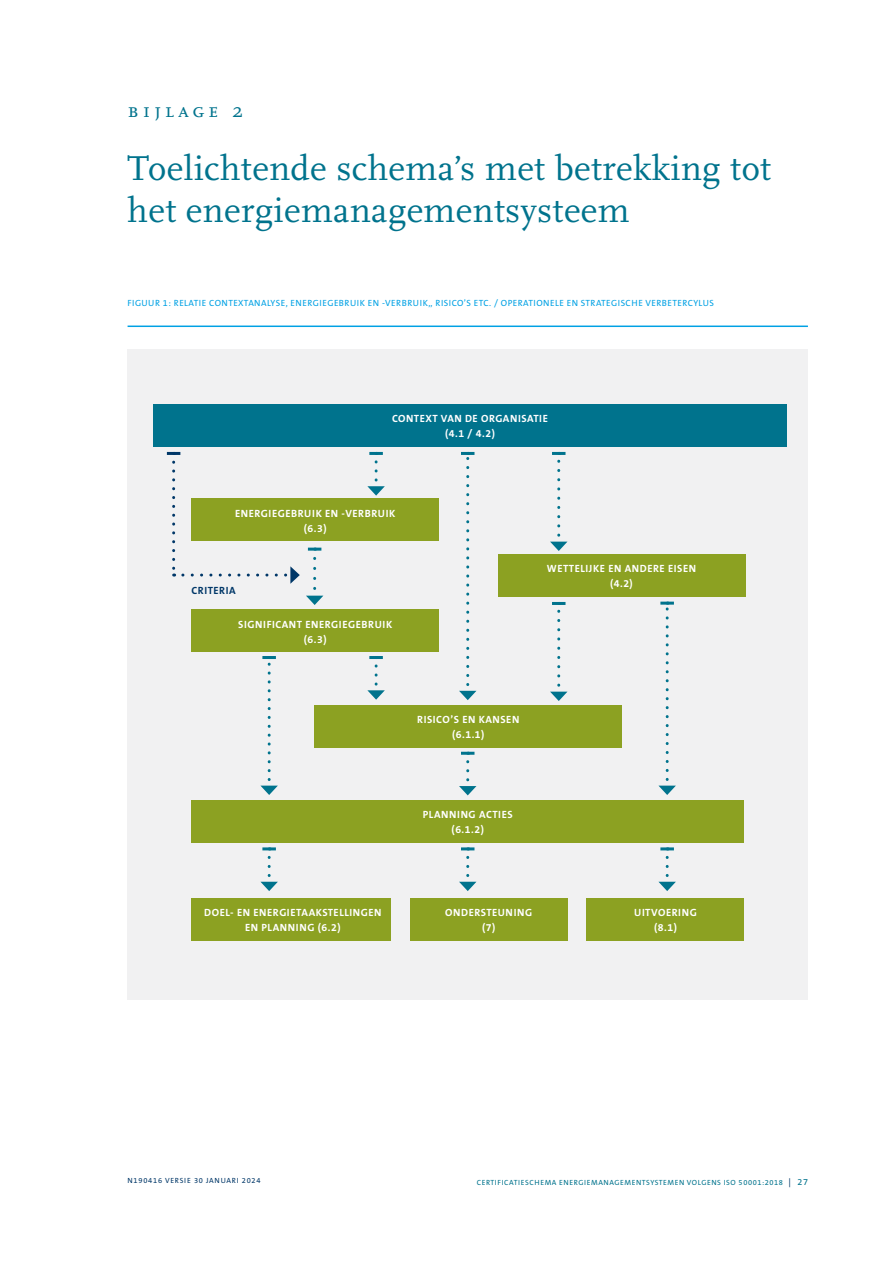
<style>
.page{position:relative;width:893px;height:1263px;background:#fff}
.page>*{position:absolute;margin:0;border:0;box-sizing:border-box;transform-origin:0 0}
.t1{font:36px/42px "Scala OT";letter-spacing:.01em;color:#00738d}
.t2{font:21px "Scala OT";letter-spacing:.19em;color:#00738d}
.t3{font:700 10.5px/15px "The Sans B7";letter-spacing:.05em;color:#fff;text-align:center}
.t4{font:700 10.5px "The Sans B7";letter-spacing:.05em;color:#003768}
.t5{font:9px "The Sans B5 Plain";letter-spacing:.05em;color:#00a1e4}
.t6{font:7.5px "The Sans B5 Plain";letter-spacing:.075em;color:#00738d}
.t7{font:7.5px "The Sans B5 Plain";letter-spacing:.1em;color:#003768}
.s1{font-size:9px;color:#003768}
.s2{font-size:9px}
</style>
<div class="page">
<div style="left:128px;top:349px;width:680px;height:650px;background:#f1f1f2"></div>
<hr style="left:128px;top:325px;width:680px;height:2px;background:#00a1e4">
<svg style="left:459px;top:691px;width:17px;height:9px"></svg>
<svg style="left:461px;top:452px;width:13px;height:233px"></svg>
<svg style="left:375px;top:460px;width:3px;height:20px"></svg>
<svg style="left:367px;top:486px;width:18px;height:10px"></svg>
<hr style="left:369px;top:452px;width:14px;height:3px;background:#00738d">
<svg style="left:375px;top:664px;width:3px;height:20px"></svg>
<svg style="left:367px;top:690px;width:18px;height:10px"></svg>
<hr style="left:369px;top:656px;width:14px;height:3px;background:#00738d">
<svg style="left:459px;top:786px;width:17px;height:9px"></svg>
<svg style="left:461px;top:752px;width:13px;height:28px"></svg>
<svg style="left:459px;top:882px;width:17px;height:9px"></svg>
<svg style="left:461px;top:847px;width:13px;height:28px"></svg>
<svg style="left:666px;top:850px;width:3px;height:25px"></svg>
<svg style="left:658px;top:882px;width:18px;height:9px"></svg>
<hr style="left:660px;top:847px;width:14px;height:3px;background:#00738d">
<svg style="left:666px;top:607px;width:3px;height:172px"></svg>
<svg style="left:659px;top:786px;width:17px;height:9px"></svg>
<hr style="left:660px;top:602px;width:14px;height:3px;background:#00738d">
<svg style="left:268px;top:850px;width:3px;height:25px"></svg>
<svg style="left:260px;top:882px;width:18px;height:9px"></svg>
<hr style="left:262px;top:847px;width:14px;height:3px;background:#00738d">
<svg style="left:268px;top:662px;width:3px;height:117px"></svg>
<svg style="left:261px;top:786px;width:17px;height:9px"></svg>
<hr style="left:262px;top:656px;width:14px;height:3px;background:#00738d">
<svg style="left:550px;top:542px;width:17px;height:9px"></svg>
<svg style="left:552px;top:452px;width:13px;height:83px"></svg>
<svg style="left:550px;top:692px;width:17px;height:9px"></svg>
<svg style="left:552px;top:602px;width:13px;height:83px"></svg>
<svg style="left:306px;top:596px;width:17px;height:9px"></svg>
<svg style="left:308px;top:548px;width:13px;height:40px"></svg>
<svg style="left:172px;top:462px;width:3px;height:114px"></svg>
<svg style="left:167px;top:452px;width:13px;height:3px"></svg>
<svg style="left:183px;top:566px;width:117px;height:18px"></svg>
<div style="left:153px;top:404px;width:633px;height:42px;background:#00738d"></div>
<div style="left:315px;top:705px;width:307px;height:42px;background:#8ca122"></div>
<div style="left:191px;top:801px;width:553px;height:42px;background:#8ca122"></div>
<div style="left:191px;top:898px;width:200px;height:43px;background:#8ca122"></div>
<div style="left:410px;top:898px;width:157px;height:43px;background:#8ca122"></div>
<div style="left:587px;top:898px;width:157px;height:43px;background:#8ca122"></div>
<div style="left:498px;top:554px;width:247px;height:42px;background:#8ca122"></div>
<div style="left:192px;top:609px;width:247px;height:43px;background:#8ca122"></div>
<div style="left:192px;top:499px;width:247px;height:42px;background:#8ca122"></div>
<h2 class="t2" style="left:128px;top:99px;width:117px">bijlage 2</h2>
<h1 class="t1" style="left:128px;top:148px;width:645px">Toelichtende schema’s met betrekking tot het energiemanagementsysteem</h1>
<p class="t5" style="left:128px;top:298px;width:588px">FIGUUR 1: RELATIE CONTEXTANALYSE, ENERGIEGEBRUIK EN -VERBRUIK,, RISICO’S ETC. / OPERATIONELE EN STRATEGISCHE VERBETERCYLUS</p>
<p class="t3" style="left:392px;top:411px;width:157px">CONTEXT VAN DE ORGANISATIE (4.1 / 4.2)</p>
<p class="t3" style="left:235px;top:506px;width:162px">ENERGIEGEBRUIK EN -VERBRUIK (6.3)</p>
<p class="t4" style="left:191px;top:584px;width:46px">CRITERIA</p>
<p class="t3" style="left:238px;top:617px;width:156px">SIGNIFICANT ENERGIEGEBRUIK (6.3)</p>
<p class="t3" style="left:417px;top:712px;width:104px">RISICO’S EN KANSEN (6.1.1)</p>
<p class="t3" style="left:423px;top:807px;width:91px">PLANNING ACTIES (6.1.2)</p>
<p class="t3" style="left:547px;top:562px;width:151px">WETTELIJKE EN ANDERE EISEN (4.2)</p>
<p class="t3" style="left:204px;top:905px;width:179px">DOEL- EN ENERGIETAAKSTELLINGEN<br>EN PLANNING (6.2)</p>
<p class="t3" style="left:445px;top:905px;width:89px">ONDERSTEUNING (7)</p>
<p class="t3" style="left:634px;top:905px;width:64px">UITVOERING (8.1)</p>
<p class="t7" style="left:128px;top:1177px;width:135px">N190416 VERSIE 30 JANUARI 2024</p>
<p class="t6" style="left:477px;top:1178px;width:333px">CERTIFICATIESCHEMA ENERGIEMANAGEMENTSYSTEMEN VOLGENS ISO 50001:2018 <span class="s1">|</span> <span class="s2">27</span></p>
</div>
